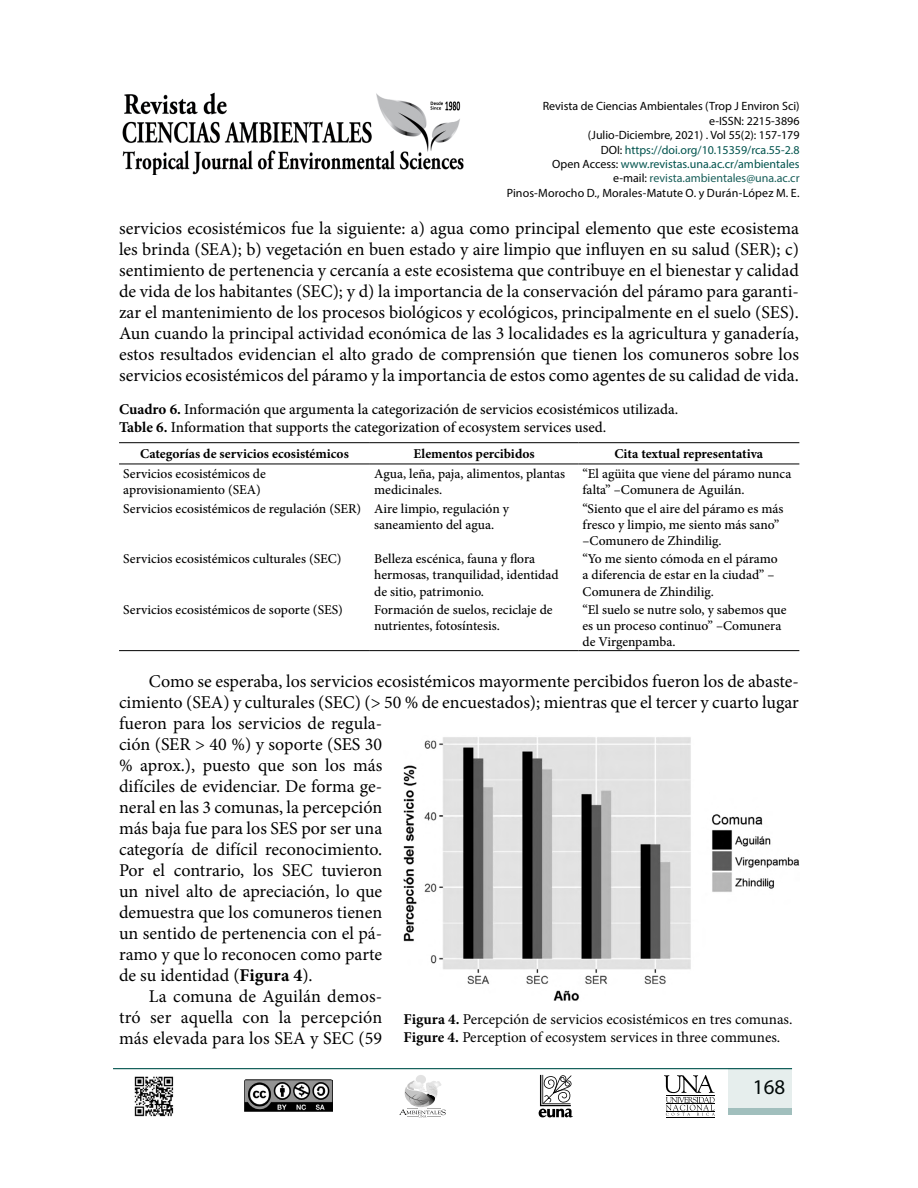
<style>
.page{position:relative;width:918px;height:1188px;background:#fff}
.page>*{position:absolute;margin:0;border:0;box-sizing:border-box;transform-origin:0 0}
.t1{font:21px "Myriad Pro";color:#000}
.t2{font:18px/21px "Minion Pro";color:#000;text-align:justify}
.t3{font:500 15px/18px "Minion Pro";color:#000}
.t4{font:15px/18px "Minion Pro";color:#000}
.t5{font:500 13.5px/16.2px "Minion Pro";color:#000}
.t6{font:700 13.5px "Minion Pro";color:#000}
.t7{font:12px/14.4px "Myriad Pro";color:#000;text-align:right}
.s1{color:#00534d}
.s2{color:#195f5a}
.s3{font-weight:700}
</style>
<div class="page">
<svg style="left:539px;top:1075px;width:34px;height:42px"></svg>
<div style="left:416px;top:1075px;width:10px;height:9px;background:#e2e2e2;border-radius:50%"></div>
<svg style="left:399px;top:1081px;width:47px;height:36px"></svg>
<hr style="left:666px;top:1117px;width:48px;height:1px;background:#000">
<svg style="left:664px;top:1075px;width:51px;height:41px"></svg>
<hr style="left:113px;top:1068px;width:679px;height:1px;background:#00534d">
<div style="left:729px;top:1068px;width:63px;height:46px;background:#e6eeed"></div>
<div style="left:729px;top:1108px;width:63px;height:6px;background:#a1bfbd"></div>
<img style="left:244px;top:1080px;width:89px;height:31px">
<img style="left:122px;top:92px;width:342px;height:83px">
<img style="left:134px;top:1076px;width:40px;height:41px">
<hr style="left:119px;top:650px;width:251px;height:1px;background:#000">
<hr style="left:370px;top:650px;width:208px;height:1px;background:#000">
<hr style="left:578px;top:650px;width:221px;height:1px;background:#000">
<hr style="left:119px;top:442px;width:251px;height:1px;background:#000">
<hr style="left:370px;top:442px;width:208px;height:1px;background:#000">
<hr style="left:578px;top:442px;width:221px;height:1px;background:#000">
<hr style="left:119px;top:464px;width:251px;height:1px;background:#000">
<hr style="left:370px;top:464px;width:208px;height:1px;background:#000">
<hr style="left:578px;top:464px;width:221px;height:1px;background:#000">
<img style="left:404px;top:737px;width:395px;height:264px">
<p class="t7" style="left:507px;top:99px;width:294px">Revista de Ciencias Ambientales (Trop J Environ Sci) e-ISSN: 2215-3896<br>(Julio-Diciembre, 2021) . Vol 55(2): 157-179<br>DOI: <span class="s1">https://doi.org/10.15359/rca.55-2.8<br></span>Open Access: <span class="s1">www.revistas.una.ac.cr/ambientales<br></span>e-mail: <span class="s2">revista.ambientales@una.ac.cr<br></span>Pinos-Morocho D., Morales-Matute O. y Durán-López M. E.</p>
<p class="t2" style="left:119px;top:218px;width:681px">servicios ecosistémicos fue la siguiente: a) agua como principal elemento que este ecosistema les brinda (SEA); b) vegetación en buen estado y aire limpio que influyen en su salud (SER); c) sentimiento de pertenencia y cercanía a este ecosistema que contribuye en el bienestar y calidad de vida de los habitantes (SEC); y d) la importancia de la conservación del páramo para garanti&shy;zar el mantenimiento de los procesos biológicos y ecológicos, principalmente en el suelo (SES).<br>Aun cuando la principal actividad económica de las 3 localidades es la agricultura y ganadería, estos resultados evidencian el alto grado de comprensión que tienen los comuneros sobre los servicios ecosistémicos del páramo y la importancia de estos como agentes de su calidad de vida.</p>
<p class="t3" style="left:119px;top:400px;width:561px"><span class="s3">Cuadro 6.</span> Información que argumenta la categorización de servicios ecosistémicos utilizada.<br><span class="s3">Table 6.</span> Information that supports the categorization of ecosystem services used.</p>
<p class="t6" style="left:140px;top:444px;width:210px">Categorías de servicios ecosistémicos</p>
<p class="t6" style="left:413px;top:444px;width:123px">Elementos percibidos</p>
<p class="t6" style="left:614px;top:444px;width:150px">Cita textual representativa</p>
<p class="t5" style="left:123px;top:466px;width:144px">Servicios ecosistémicos de aprovisionamiento (SEA)</p>
<p class="t5" style="left:374px;top:466px;width:192px">Agua, leña, paja, alimentos, plantas medicinales.</p>
<p class="t5" style="left:583px;top:466px;width:210px">“El agüita que viene del páramo nunca falta” –Comunera de Aguilán.</p>
<p class="t5" style="left:374px;top:500px;width:136px;text-indent:-251px">Servicios ecosistémicos de regulación (SER) Aire limpio, regulación y saneamiento del agua.</p>
<p class="t5" style="left:583px;top:500px;width:202px">“Siento que el aire del páramo es más fresco y limpio, me siento más sano” –Comunero de Zhindilig.</p>
<p class="t5" style="left:123px;top:551px;width:220px">Servicios ecosistémicos culturales (SEC)</p>
<p class="t5" style="left:374px;top:551px;width:186px">Belleza escénica, fauna y flora hermosas, tranquilidad, identidad de sitio, patrimonio.</p>
<p class="t5" style="left:583px;top:551px;width:197px">“Yo me siento cómoda en el páramo a diferencia de estar en la ciudad” –<br>Comunera de Zhindilig.</p>
<p class="t5" style="left:123px;top:602px;width:221px">Servicios ecosistémicos de soporte (SES)</p>
<p class="t5" style="left:374px;top:602px;width:180px">Formación de suelos, reciclaje de nutrientes, fotosíntesis.</p>
<p class="t5" style="left:583px;top:602px;width:206px">“El suelo se nutre solo, y sabemos que es un proceso continuo” –Comunera de Virgenpamba.</p>
<p class="t2" style="left:149px;top:671px;width:652px">Como se esperaba, los servicios ecosistémicos mayormente percibidos fueron los de abaste-</p>
<p class="t2" style="left:119px;top:692px;width:681px">cimiento (SEA) y culturales (SEC) (&gt; 50 % de encuestados); mientras que el tercer y cuarto lugar</p>
<p class="t2" style="left:119px;top:713px;width:265px">fueron para los servicios de regula-</p>
<p class="t2" style="left:119px;top:734px;width:265px">ción (SER &gt; 40 %) y soporte (SES 30</p>
<p class="t2" style="left:119px;top:755px;width:265px">% aprox.), puesto que son los más</p>
<p class="t2" style="left:119px;top:776px;width:265px">difíciles de evidenciar. De forma ge-</p>
<p class="t2" style="left:119px;top:797px;width:265px">neral en las 3 comunas, la percepción</p>
<p class="t2" style="left:119px;top:818px;width:265px">más baja fue para los SES por ser una</p>
<p class="t2" style="left:119px;top:839px;width:265px">categoría de difícil reconocimiento.</p>
<p class="t2" style="left:119px;top:860px;width:265px">Por el contrario, los SEC tuvieron</p>
<p class="t2" style="left:119px;top:881px;width:265px">un nivel alto de apreciación, lo que</p>
<p class="t2" style="left:119px;top:902px;width:265px">demuestra que los comuneros tienen</p>
<p class="t2" style="left:119px;top:923px;width:265px">un sentido de pertenencia con el pá-</p>
<p class="t2" style="left:119px;top:944px;width:265px">ramo y que lo reconocen como parte</p>
<p class="t2" style="left:119px;top:965px;width:195px">de su identidad (<span class="s3">Figura 4</span>).</p>
<p class="t2" style="left:149px;top:986px;width:235px">La comuna de Aguilán demos-</p>
<p class="t2" style="left:119px;top:1007px;width:265px">tró ser aquella con la percepción</p>
<p class="t2" style="left:119px;top:1028px;width:265px">más elevada para los SEA y SEC (59</p>
<p class="t4" style="left:404px;top:1010px;width:390px"><span class="s3">Figura 4.</span> Percepción de servicios ecosistémicos en tres comunas.<br><span class="s3">Figure 4.</span> Perception of ecosystem services in three communes.</p>
<p class="t1" style="left:753px;top:1074px;width:34px">168</p>
</div>
